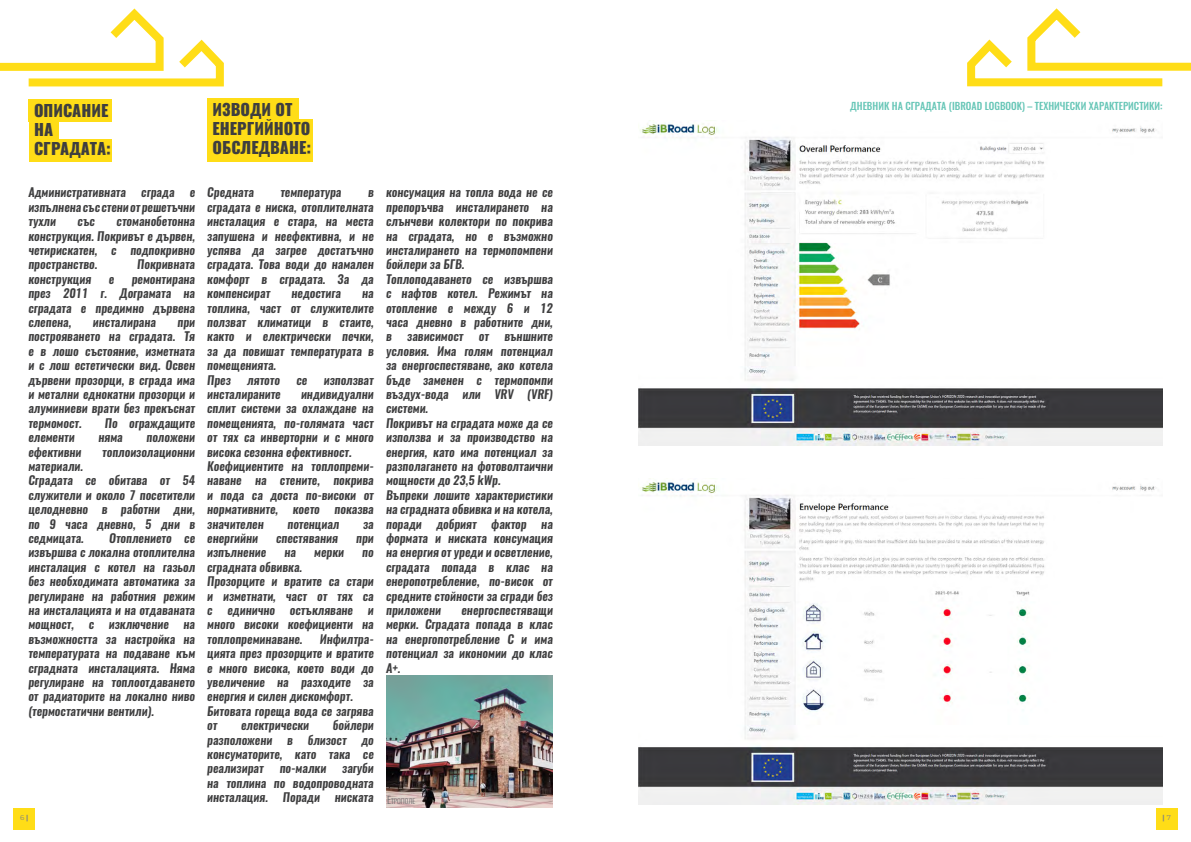
<style>
.page{position:relative;width:1191px;height:842px;background:#fff}
.page>*{position:absolute;margin:0;border:0;box-sizing:border-box;transform-origin:0 0}
.Heading_2{font:800 16px/19.2px "Oswald";color:#3e3e3f}
.t1{font:italic 600 12px/14.4px "Oswald";color:#3e3e3f;text-align:justify}
.Title_Table{font:500 10px "Oswald";color:#67c6b7}
.t2{font:300 7px "Oswald";color:#69696c}
.t3{font:7px "Montserrat";color:#808285}
.t4{font:700 7px "Montserrat";color:#808285}
.s1{font-size:10px}
.s2{font-weight:700}
.s3{font-weight:400}
</style>
<div class="page">
<svg style="left:0;top:8px;width:224px;height:79px"></svg>
<svg style="left:967px;top:8px;width:224px;height:79px"></svg>
<div style="left:13px;top:808px;width:21px;height:21px;background:#ffdd17"></div>
<div style="left:1156px;top:808px;width:22px;height:21px;background:#ffdd17"></div>
<img style="left:386px;top:675px;width:167px;height:133px">
<div style="left:207px;top:99px;width:92px;height:21px;background:#ffdd17"></div>
<div style="left:207px;top:119px;width:106px;height:43px;background:#ffdd17"></div>
<div style="left:29px;top:99px;width:83px;height:22px;background:#ffdd17"></div>
<div style="left:29px;top:140px;width:83px;height:22px;background:#ffdd17"></div>
<div style="left:29px;top:119px;width:29px;height:23px;background:#ffdd17"></div>
<img style="left:638px;top:120px;width:524px;height:326px">
<img style="left:638px;top:481px;width:524px;height:323px">
<p class="Heading_2" style="left:34px;top:101px;width:76px">ОПИСАНИЕ</p>
<p class="Heading_2" style="left:34px;top:120px;width:21px">НА</p>
<p class="Heading_2" style="left:34px;top:140px;width:78px">СГРАДАТА:</p>
<p class="t1" style="left:28px;top:186px;width:99px">Административната</p>
<p class="t1" style="left:141px;top:186px;width:35px">сграда</p>
<p class="t1" style="left:28px;top:186px;width:168px;text-indent:161px">е изпълнена със стени от решетъчни тухли</p>
<p class="t1" style="left:28px;top:214px;width:168px;text-indent:88px">стоманобетонна конструкция. Покривът е дървен, четирискатен, с подпокривно пространство.</p>
<p class="t1" style="left:78px;top:214px;width:19px">със</p>
<p class="t1" style="left:137px;top:258px;width:59px">Покривната</p>
<p class="t1" style="left:28px;top:272px;width:64px">конструкция</p>
<p class="t1" style="left:109px;top:272px;width:7px">е</p>
<p class="t1" style="left:28px;top:272px;width:168px;text-indent:103px">ремонтирана през 2011 г. Дограмата на сградата е предимно дървена слепена,</p>
<p class="t1" style="left:93px;top:315px;width:65px">инсталирана</p>
<p class="t1" style="left:28px;top:315px;width:168px;text-indent:149px">при построяването на сградата. Тя е в лошо състояние, изметната и с лош естетически вид. Освен дървени прозорци, в сграда има и метални еднокатни прозорци и алуминиеви врати без прекъснат термомост.</p>
<p class="t1" style="left:105px;top:416px;width:92px">По ограждащите</p>
<p class="t1" style="left:28px;top:430px;width:48px">елементи</p>
<p class="t1" style="left:98px;top:430px;width:26px">няма</p>
<p class="t1" style="left:146px;top:430px;width:50px">положени</p>
<p class="t1" style="left:28px;top:445px;width:55px">ефективни</p>
<p class="t1" style="left:102px;top:445px;width:94px">топлоизолационни</p>
<p class="t1" style="left:28px;top:459px;width:56px">материали.</p>
<p class="t1" style="left:28px;top:474px;width:168px">Сградата се обитава от 54 служители и около 7 посетители целодневно в работни дни, по 9 часа дневно, 5 дни в седмицата.</p>
<p class="t1" style="left:28px;top:531px;width:168px;text-indent:81px">Отоплението се извършва с локална отоплителна инсталация с котел на газьол без необходимата автоматика за регулиране на работния режим на инсталацията и на отдаваната мощност, с изключение на възможността за настройка на температурата на подаване към сградната инсталацията. Няма регулиране на топлоотдаването от радиаторите на локално ниво (термостатични вентили).</p>
<p class="Heading_2" style="left:213px;top:100px;width:100px">ИЗВОДИ ОТ<br>ЕНЕРГИЙНОТО<br>ОБСЛЕДВАНЕ:</p>
<p class="t1" style="left:207px;top:186px;width:48px">Средната</p>
<p class="t1" style="left:280px;top:186px;width:63px">температура</p>
<p class="t1" style="left:207px;top:186px;width:168px;text-indent:161px">в сградата е ниска, отоплителната инсталация е стара, на места запушена и неефективна, и не успява да загрее достатъчно сградата. Това води до намален комфорт в сградата. За да компенсират</p>
<p class="t1" style="left:291px;top:286px;width:51px">недостига</p>
<p class="t1" style="left:207px;top:286px;width:168px;text-indent:155px">на топлина, част от служителите ползват климатици в стаите, както и електрически печки, за да повишат температурата в помещенията.</p>
<p class="t1" style="left:207px;top:373px;width:25px">През</p>
<p class="t1" style="left:247px;top:373px;width:34px">лятото</p>
<p class="t1" style="left:296px;top:373px;width:12px">се</p>
<p class="t1" style="left:324px;top:373px;width:52px">използват</p>
<p class="t1" style="left:207px;top:387px;width:75px">инсталираните</p>
<p class="t1" style="left:207px;top:387px;width:168px;text-indent:94px">индивидуални сплит системи за охлаждане на помещенията, по-голямата част от тях са инверторни и с много висока сезонна ефективност.</p>
<p class="t1" style="left:207px;top:459px;width:168px">Коефициентите на топлопреми&shy;наване на стените, покрива и пода са доста по-високи от нормативните, което показва значителен</p>
<p class="t1" style="left:287px;top:517px;width:54px">потенциал</p>
<p class="t1" style="left:363px;top:517px;width:12px">за</p>
<p class="t1" style="left:207px;top:531px;width:52px">енергийни</p>
<p class="t1" style="left:276px;top:531px;width:63px">спестявания</p>
<p class="t1" style="left:356px;top:531px;width:19px">при</p>
<p class="t1" style="left:207px;top:546px;width:60px">изпълнение</p>
<p class="t1" style="left:284px;top:546px;width:13px">на</p>
<p class="t1" style="left:314px;top:546px;width:31px">мерки</p>
<p class="t1" style="left:362px;top:546px;width:13px">по</p>
<p class="t1" style="left:207px;top:560px;width:97px">сградната обвивка.</p>
<p class="t1" style="left:207px;top:574px;width:168px">Прозорците и вратите са стари и изметнати, част от тях са с единично остъкляване и много високи коефициенти на топлопреминаване.</p>
<p class="t1" style="left:207px;top:632px;width:168px;text-indent:113px">Инфилтра&shy;цията през прозорците и вратите е много висока, което води до увеличение на разходите за енергия и силен дискомфорт.</p>
<p class="t1" style="left:207px;top:704px;width:168px">Битовата гореща вода се загрява от</p>
<p class="t1" style="left:207px;top:718px;width:168px;text-indent:126px">бойлери разположени в близост до консуматорите, като така се реализират</p>
<p class="t1" style="left:241px;top:718px;width:70px">електрически</p>
<p class="t1" style="left:207px;top:762px;width:168px;text-indent:135px">загуби на топлина по водопроводната инсталация. Поради ниската</p>
<p class="t1" style="left:280px;top:762px;width:48px">по-малки</p>
<p class="t1" style="left:386px;top:186px;width:168px">консумация на топла вода не се препоръчва инсталирането на слънчеви колектори по покрива на сградата, но е възможно инсталирането на термопомпени бойлери за БГВ.</p>
<p class="t1" style="left:386px;top:272px;width:168px">Топлоподаването се извършва с нафтов котел. Режимът на отопление е между 6 и 12 часа дневно в работните дни, в</p>
<p class="t1" style="left:407px;top:330px;width:58px">зависимост</p>
<p class="t1" style="left:479px;top:330px;width:12px">от</p>
<p class="t1" style="left:386px;top:330px;width:168px;text-indent:118px">външните условия. Има голям потенциал за енергоспестяване, ако котела бъде заменен с термопомпи въздух-вода или VRV (VRF) системи.</p>
<p class="t1" style="left:386px;top:416px;width:168px">Покривът на сградата може да се използва и за производство на енергия, като има потенциал за разполагането на фотоволтаични мощности до 23,5 kWp.</p>
<p class="t1" style="left:386px;top:488px;width:168px">Въпреки лошите характеристики на сградната обвивка и на котела, поради добрият фактор на формата и ниската консумация на енергия от уреди и осветление, сградата попада в клас на енеропотребление, по-висок от средните стойности за сгради без приложени</p>
<p class="t1" style="left:386px;top:603px;width:168px;text-indent:75px">енергоспестяващи мерки. Сградата попада в клас на енергопотребление С и има потенциал за икономии до клас А+.</p>
<p class="t2" style="left:387px;top:797px;width:30px"><span class="s1">Е</span>трополе</p>
<p class="Title_Table" style="left:850px;top:99px;width:314px">ДНЕВНИК НА СГРАДАТА (IBROAD LOGBOOK) – ТЕХНИЧЕСКИ ХАРАКТЕРИСТИКИ:</p>
<p class="t3" style="left:20px;top:813px;width:10px">6 <span class="s2">|</span></p>
<p class="t4" style="left:1162px;top:813px;width:10px">| <span class="s3">7</span></p>
</div>
